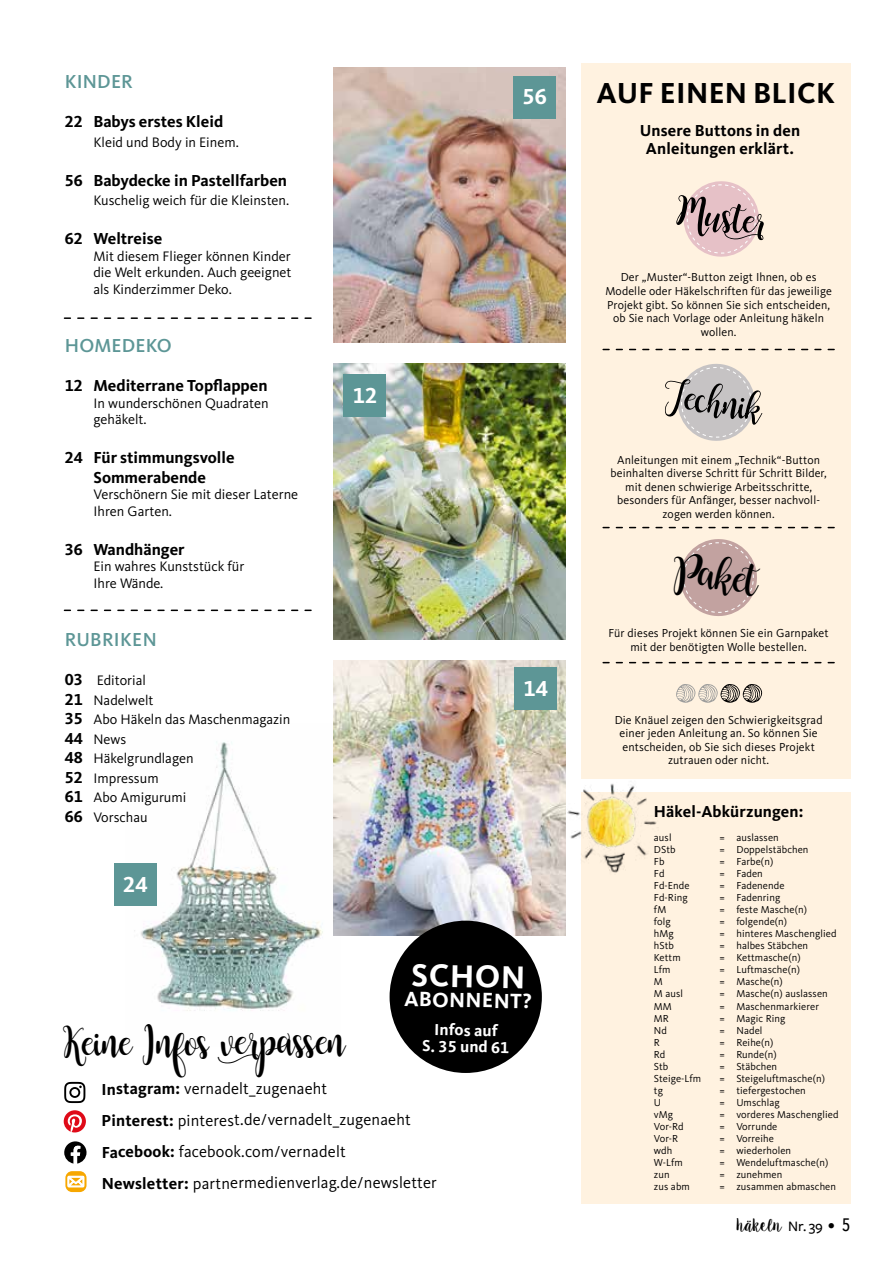
<style>
.page{position:relative;width:893px;height:1263px;background:#fff}
.page>*{position:absolute;margin:0;border:0;box-sizing:border-box;transform-origin:0 0}
.t1{font:36.9px "Buttercup Sample";color:#000}
.t2{font:34.5px "Buttercup Sample";letter-spacing:.01em;color:#000}
.t3{font:700 32.7px "Kievit OT";color:#fff}
.t4{font:700 30px "Kievit OT";letter-spacing:.01em;color:#000}
.t5{font:700 22.5px "Kievit OT";letter-spacing:.01em;color:#fff}
.t6{font:700 21.45px "Kievit OT";color:#fff}
.t7{font:500 19.5px "Kievit OT";letter-spacing:.01em;color:#5d9696}
.t8{font:18px "Sugar Plums";letter-spacing:-.06em;color:#000}
.t9{font:700 16.5px/18px "Kievit OT";color:#000;text-align:center}
.t10{font:16.5px/31.3px "Kievit OT";letter-spacing:.005em;color:#000}
.t11{font:700 16.5px/16.5px "Kievit OT";color:#fff;text-align:center}
.t12{font:14.25px/19.5px "Kievit OT";color:#000}
.t13{font:12px/13.5px "Kievit OT";letter-spacing:.01em;color:#000;text-align:center}
.t14{font:10.5px "Kievit OT";letter-spacing:.01em;color:#000}
.s1{font-weight:700;font-size:16.5px}
.s2{font-weight:700}
.s3{font-family:"Freight Sans";font-weight:500;font-size:15px}
.s4{font-family:"Meta Pro Norm";font-size:15px}
.s5{font-family:"Avenir Next Condensed";font-weight:500}
</style>
<div class="page">
<img style="left:134px;top:742px;width:206px;height:269px">
<img style="left:333px;top:364px;width:233px;height:275px">
<img style="left:333px;top:67px;width:233px;height:276px">
<img style="left:333px;top:660px;width:233px;height:275px">
<div style="left:581px;top:63px;width:269px;height:716px;background:#fff2e0"></div>
<div style="left:581px;top:792px;width:269px;height:411px;background:#fff2e0"></div>
<svg style="left:676px;top:684px;width:86px;height:19px"></svg>
<svg style="left:603px;top:349px;width:231px;height:1px"></svg>
<svg style="left:603px;top:527px;width:231px;height:1px"></svg>
<svg style="left:603px;top:662px;width:231px;height:1px"></svg>
<svg style="left:676px;top:181px;width:88px;height:76px"></svg>
<svg style="left:665px;top:364px;width:97px;height:77px"></svg>
<svg style="left:680px;top:539px;width:77px;height:77px"></svg>
<div style="left:390px;top:921px;width:152px;height:152px;background:#000;border-radius:50%"></div>
<svg style="left:64px;top:1141px;width:23px;height:23px"></svg>
<svg style="left:64px;top:1082px;width:21px;height:21px"></svg>
<svg style="left:64px;top:1110px;width:22px;height:22px"></svg>
<svg style="left:66px;top:1172px;width:20px;height:19px"></svg>
<div style="left:65px;top:1171px;width:22px;height:21px;border:2px solid #f7a700;border-radius:6px"></div>
<svg style="left:68px;top:1176px;width:16px;height:11px"></svg>
<div style="left:344px;top:374px;width:42px;height:43px;background:#5d9696"></div>
<div style="left:514px;top:668px;width:43px;height:42px;background:#5d9696"></div>
<div style="left:114px;top:863px;width:43px;height:43px;background:#5d9696"></div>
<svg style="left:64px;top:317px;width:247px;height:2px"></svg>
<svg style="left:64px;top:610px;width:247px;height:1px"></svg>
<div style="left:513px;top:76px;width:43px;height:42px;background:#5d9696"></div>
<img style="left:565px;top:778px;width:92px;height:101px">
<h3 class="t7" style="left:65px;top:70px;width:70px">KINDER</h3>
<h3 class="t9" style="left:65px;top:113px;width:160px">22 Babys erstes Kleid</h3>
<p class="t12" style="left:93px;top:132px;width:147px">Kleid und Body in Einem.</p>
<h3 class="t9" style="left:65px;top:171px;width:224px">56 Babydecke in Pastellfarben</h3>
<p class="t12" style="left:93px;top:191px;width:197px">Kuschelig weich für die Kleinsten.</p>
<h3 class="t9" style="left:65px;top:230px;width:99px">62 Weltreise</h3>
<p class="t12" style="left:93px;top:248px;width:200px;line-height:16.5px;text-align:justify">Mit diesem Flieger können Kinder die Welt erkunden. Auch geeignet als Kinderzimmer Deko.</p>
<h3 class="t7" style="left:65px;top:334px;width:109px">HOMEDEKO</h3>
<h3 class="t9" style="left:65px;top:377px;width:204px">12 Mediterrane Topflappen</h3>
<p class="t12" style="left:93px;top:395px;width:177px;line-height:16.5px">In wunderschönen Quadraten gehäkelt.</p>
<h3 class="t9" style="left:65px;top:448px;width:171px;line-height:19.5px">24 Für stimmungsvolle<br>Sommerabende</h3>
<p class="t12" style="left:93px;top:486px;width:206px;line-height:16.5px">Verschönern Sie mit dieser Laterne<br>Ihren Garten.</p>
<h3 class="t9" style="left:65px;top:540px;width:121px">36 Wandhänger</h3>
<p class="t12" style="left:93px;top:558px;width:152px;line-height:16.5px">Ein wahres Kunststück für<br>Ihre Wände.</p>
<h3 class="t7" style="left:65px;top:628px;width:93px">RUBRIKEN</h3>
<p class="t12" style="left:65px;top:671px;width:227px"><span class="s1">03</span> Editorial<br><span class="s1">21</span> Nadelwelt<br><span class="s1">35</span> Abo Häkeln das Maschenmagazin<br><span class="s1">44</span> News<br><span class="s1">48</span> Häkelgrundlagen<br><span class="s1">52</span> Impressum<br><span class="s1">61</span> Abo Amigurumi<br><span class="s1">66</span> Vorschau</p>
<h3 class="t5" style="left:123px;top:871px;width:26px">24</h3>
<h3 class="t5" style="left:522px;top:84px;width:26px">56</h3>
<h3 class="t5" style="left:353px;top:382px;width:26px">12</h3>
<h3 class="t5" style="left:523px;top:675px;width:26px">14</h3>
<h3 class="t3" style="left:412px;top:956px;width:115px;rotate:1deg">SCHON</h3>
<h3 class="t6" style="left:404px;top:986px;width:129px;rotate:1deg">ABONNENT?</h3>
<h3 class="t11" style="left:423px;top:1021px;width:89px;rotate:1deg">Infos auf<br>S. 35 und 61</h3>
<h2 class="t2" style="left:64px;top:1024px;width:282px">Keine Infos verpassen</h2>
<h3 class="t10" style="left:102px;top:1073px;width:337px"><span class="s2">Instagram:</span> vernadelt_zugenaeht<br><span class="s2">Pinterest:</span> pinterest.de/vernadelt_zugenaeht <span class="s2">Facebook:</span> facebook.com/vernadelt<br><span class="s2">Newsletter:</span> partnermedienverlag.de/newsletter</h3>
<h3 class="t4" style="left:597px;top:76px;width:240px">AUF EINEN BLICK</h3>
<h3 class="t9" style="left:640px;top:122px;width:162px">Unsere Buttons in den<br>Anleitungen erklärt.</h3>
<p class="t13" style="left:605px;top:271px;width:228px">Der „Muster“-Button zeigt Ihnen, ob es Modelle oder Häkelschriften für das jeweilige Projekt gibt. So können Sie sich entscheiden, ob Sie nach Vorlage oder Anleitung häkeln wollen.</p>
<p class="t13" style="left:611px;top:453px;width:218px">Anleitungen mit einem „Technik“-Button beinhalten diverse Schritt für Schritt Bilder, mit denen schwierige Arbeitsschritte, besonders für Anfänger, besser nachvoll&shy;zogen werden können.</p>
<h1 class="t1" style="left:677px;top:551px;width:85px;rotate:8deg">Paket</h1>
<p class="t13" style="left:609px;top:627px;width:222px">Für dieses Projekt können Sie ein Garnpaket mit der benötigten Wolle bestellen.</p>
<p class="t13" style="left:615px;top:713px;width:209px">Die Knäuel zeigen den Schwierigkeitsgrad einer jeden Anleitung an. So können Sie entscheiden, ob Sie sich dieses Projekt zutrauen oder nicht.</p>
<h3 class="t9" style="left:654px;top:802px;width:151px">Häkel-Abkürzungen:</h3>
<p class="t14" style="left:654px;top:832px;width:19px">ausl</p>
<p class="t14" style="left:720px;top:832px;width:60px">= auslassen</p>
<p class="t14" style="left:654px;top:844px;width:23px">DStb</p>
<p class="t14" style="left:720px;top:844px;width:90px">= Doppelstäbchen</p>
<p class="t14" style="left:654px;top:856px;width:12px">Fb</p>
<p class="t14" style="left:720px;top:856px;width:55px">= Farbe(n)</p>
<p class="t14" style="left:654px;top:868px;width:12px">Fd</p>
<p class="t14" style="left:720px;top:868px;width:44px">= Faden</p>
<p class="t14" style="left:654px;top:880px;width:37px">Fd-Ende</p>
<p class="t14" style="left:720px;top:880px;width:66px">= Fadenende</p>
<p class="t14" style="left:654px;top:892px;width:35px">Fd-Ring</p>
<p class="t14" style="left:720px;top:892px;width:62px">= Fadenring</p>
<p class="t14" style="left:654px;top:904px;width:14px">fM</p>
<p class="t14" style="left:720px;top:904px;width:89px">= feste Masche(n)</p>
<p class="t14" style="left:654px;top:916px;width:18px">folg</p>
<p class="t14" style="left:720px;top:916px;width:69px">= folgende(n)</p>
<p class="t14" style="left:654px;top:928px;width:21px">hMg</p>
<p class="t14" style="left:720px;top:928px;width:118px">= hinteres Maschenglied</p>
<p class="t14" style="left:654px;top:940px;width:21px">hStb</p>
<p class="t14" style="left:720px;top:940px;width:90px">= halbes Stäbchen</p>
<p class="t14" style="left:654px;top:952px;width:28px">Kettm</p>
<p class="t14" style="left:720px;top:952px;width:82px">= Kettmasche(n)</p>
<p class="t14" style="left:654px;top:964px;width:18px">Lfm</p>
<p class="t14" style="left:720px;top:964px;width:82px">= Luftmasche(n)</p>
<p class="t14" style="left:654px;top:976px;width:10px">M</p>
<p class="t14" style="left:720px;top:976px;width:64px">= Masche(n)</p>
<p class="t14" style="left:654px;top:988px;width:31px">M ausl</p>
<p class="t14" style="left:720px;top:988px;width:109px">= Masche(n) auslassen</p>
<p class="t14" style="left:654px;top:1000px;width:19px">MM</p>
<p class="t14" style="left:720px;top:1000px;width:101px">= Maschenmarkierer</p>
<p class="t14" style="left:654px;top:1012px;width:17px">MR</p>
<p class="t14" style="left:720px;top:1012px;width:67px">= Magic Ring</p>
<p class="t14" style="left:654px;top:1024px;width:15px">Nd</p>
<p class="t14" style="left:720px;top:1024px;width:44px">= Nadel</p>
<p class="t14" style="left:654px;top:1036px;width:7px">R</p>
<p class="t14" style="left:720px;top:1036px;width:55px">= Reihe(n)</p>
<p class="t14" style="left:654px;top:1048px;width:13px">Rd</p>
<p class="t14" style="left:720px;top:1048px;width:58px">= Runde(n)</p>
<p class="t14" style="left:654px;top:1060px;width:16px">Stb</p>
<p class="t14" style="left:720px;top:1060px;width:59px">= Stäbchen</p>
<p class="t14" style="left:654px;top:1072px;width:49px">Steige-Lfm</p>
<p class="t14" style="left:720px;top:1072px;width:107px">= Steigeluftmasche(n)</p>
<p class="t14" style="left:654px;top:1084px;width:11px">tg</p>
<p class="t14" style="left:720px;top:1084px;width:87px">= tiefergestochen</p>
<p class="t14" style="left:654px;top:1096px;width:9px">U</p>
<p class="t14" style="left:720px;top:1096px;width:61px">= Umschlag</p>
<p class="t14" style="left:654px;top:1108px;width:21px">vMg</p>
<p class="t14" style="left:720px;top:1108px;width:120px">= vorderes Maschenglied</p>
<p class="t14" style="left:654px;top:1120px;width:31px">Vor-Rd</p>
<p class="t14" style="left:720px;top:1120px;width:59px">= Vorrunde</p>
<p class="t14" style="left:654px;top:1132px;width:26px">Vor-R</p>
<p class="t14" style="left:720px;top:1132px;width:56px">= Vorreihe</p>
<p class="t14" style="left:654px;top:1144px;width:20px">wdh</p>
<p class="t14" style="left:720px;top:1144px;width:73px">= wiederholen</p>
<p class="t14" style="left:654px;top:1156px;width:30px">W-Lfm</p>
<p class="t14" style="left:720px;top:1156px;width:110px">= Wendeluftmasche(n)</p>
<p class="t14" style="left:654px;top:1168px;width:17px">zun</p>
<p class="t14" style="left:720px;top:1168px;width:64px">= zunehmen</p>
<p class="t14" style="left:654px;top:1180px;width:37px">zus abm</p>
<p class="t14" style="left:720px;top:1180px;width:118px">= zusammen abmaschen</p>
<h3 class="t8" style="left:736px;top:1214px;width:115px">häkeln <span class="s3">Nr. 39</span> <span class="s4">•</span> <span class="s5">5</span></h3>
</div>
